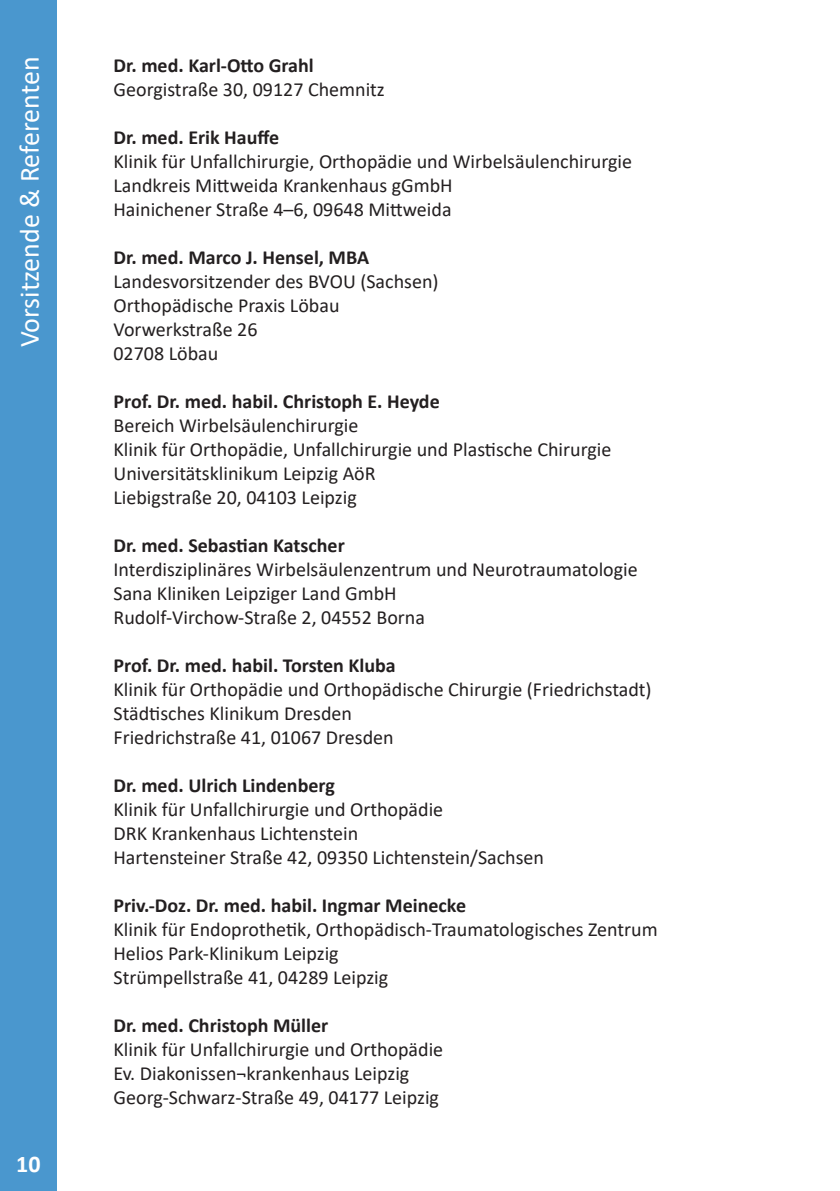
<style>
.page{position:relative;width:840px;height:1191px;background:#fff}
.page>*{position:absolute;margin:0;border:0;box-sizing:border-box;transform-origin:0 0}
.t1{font:28px "Calibri";letter-spacing:-.02em;color:#fff}
.t2{font:700 24px "Calibri";color:#fff}
.Standarttext{font:20px "Calibri";color:#231f20}
.Standarttext-2{font:700 20px "Calibri";color:#231f20}
</style>
<div class="page">
<div style="left:0;top:0;width:57px;height:1191px;background:#4a97ce"></div>
<p class="t1" style="left:10px;top:347px;width:292px;rotate:-90deg">Vorsitzende &amp; Referenten</p>
<p class="t2" style="left:16px;top:1146px;width:26px">10</p>
<p class="Standarttext-2" style="left:113px;top:51px;width:202px">Dr. med. Karl-Otto Grahl</p>
<p class="Standarttext" style="left:113px;top:75px;width:273px">Georgistraße 30, 09127 Chemnitz</p>
<p class="Standarttext-2" style="left:113px;top:123px;width:167px">Dr. med. Erik Hauffe</p>
<p class="Standarttext" style="left:113px;top:147px;width:520px">Klinik für Unfallchirurgie, Orthopädie und Wirbelsäulenchirurgie</p>
<p class="Standarttext" style="left:113px;top:171px;width:340px">Landkreis Mittweida Krankenhaus gGmbH</p>
<p class="Standarttext" style="left:113px;top:195px;width:339px">Hainichener Straße 4–6, 09648 Mittweida</p>
<p class="Standarttext-2" style="left:113px;top:243px;width:257px">Dr. med. Marco J. Hensel, MBA</p>
<p class="Standarttext" style="left:113px;top:267px;width:326px">Landesvorsitzender des BVOU (Sachsen)</p>
<p class="Standarttext" style="left:113px;top:291px;width:227px">Orthopädische Praxis Löbau</p>
<p class="Standarttext" style="left:113px;top:315px;width:145px">Vorwerkstraße 26</p>
<p class="Standarttext" style="left:113px;top:339px;width:106px">02708 Löbau</p>
<p class="Standarttext-2" style="left:113px;top:387px;width:327px">Prof. Dr. med. habil. Christoph E. Heyde</p>
<p class="Standarttext" style="left:113px;top:411px;width:246px">Bereich Wirbelsäulenchirurgie</p>
<p class="Standarttext" style="left:113px;top:435px;width:499px">Klinik für Orthopädie, Unfallchirurgie und Plastische Chirurgie</p>
<p class="Standarttext" style="left:113px;top:459px;width:263px">Universitätsklinikum Leipzig AöR</p>
<p class="Standarttext" style="left:113px;top:483px;width:244px">Liebigstraße 20, 04103 Leipzig</p>
<p class="Standarttext-2" style="left:113px;top:531px;width:233px">Dr. med. Sebastian Katscher</p>
<p class="Standarttext" style="left:113px;top:555px;width:525px">Interdisziplinäres Wirbelsäulenzentrum und Neurotraumatologie</p>
<p class="Standarttext" style="left:113px;top:579px;width:284px">Sana Kliniken Leipziger Land GmbH</p>
<p class="Standarttext" style="left:113px;top:603px;width:313px">Rudolf-Virchow-Straße 2, 04552 Borna</p>
<p class="Standarttext-2" style="left:113px;top:651px;width:283px">Prof. Dr. med. habil. Torsten Kluba</p>
<p class="Standarttext" style="left:113px;top:675px;width:539px">Klinik für Orthopädie und Orthopädische Chirurgie (Friedrichstadt)</p>
<p class="Standarttext" style="left:113px;top:699px;width:240px">Städtisches Klinikum Dresden</p>
<p class="Standarttext" style="left:113px;top:723px;width:281px">Friedrichstraße 41, 01067 Dresden</p>
<p class="Standarttext-2" style="left:113px;top:771px;width:223px">Dr. med. Ulrich Lindenberg</p>
<p class="Standarttext" style="left:113px;top:795px;width:331px">Klinik für Unfallchirurgie und Orthopädie</p>
<p class="Standarttext" style="left:113px;top:819px;width:246px">DRK Krankenhaus Lichtenstein</p>
<p class="Standarttext" style="left:113px;top:843px;width:432px">Hartensteiner Straße 42, 09350 Lichtenstein/Sachsen</p>
<p class="Standarttext-2" style="left:113px;top:891px;width:354px">Priv.-Doz. Dr. med. habil. Ingmar Meinecke</p>
<p class="Standarttext" style="left:113px;top:915px;width:545px">Klinik für Endoprothetik, Orthopädisch-Traumatologisches Zentrum</p>
<p class="Standarttext" style="left:113px;top:939px;width:226px">Helios Park-Klinikum Leipzig</p>
<p class="Standarttext" style="left:113px;top:963px;width:276px">Strümpellstraße 41, 04289 Leipzig</p>
<p class="Standarttext-2" style="left:113px;top:1011px;width:216px">Dr. med. Christoph Müller</p>
<p class="Standarttext" style="left:113px;top:1035px;width:331px">Klinik für Unfallchirurgie und Orthopädie</p>
<p class="Standarttext" style="left:113px;top:1059px;width:297px">Ev. Diakonissen¬krankenhaus Leipzig</p>
<p class="Standarttext" style="left:113px;top:1083px;width:327px">Georg-Schwarz-Straße 49, 04177 Leipzig</p>
</div>
